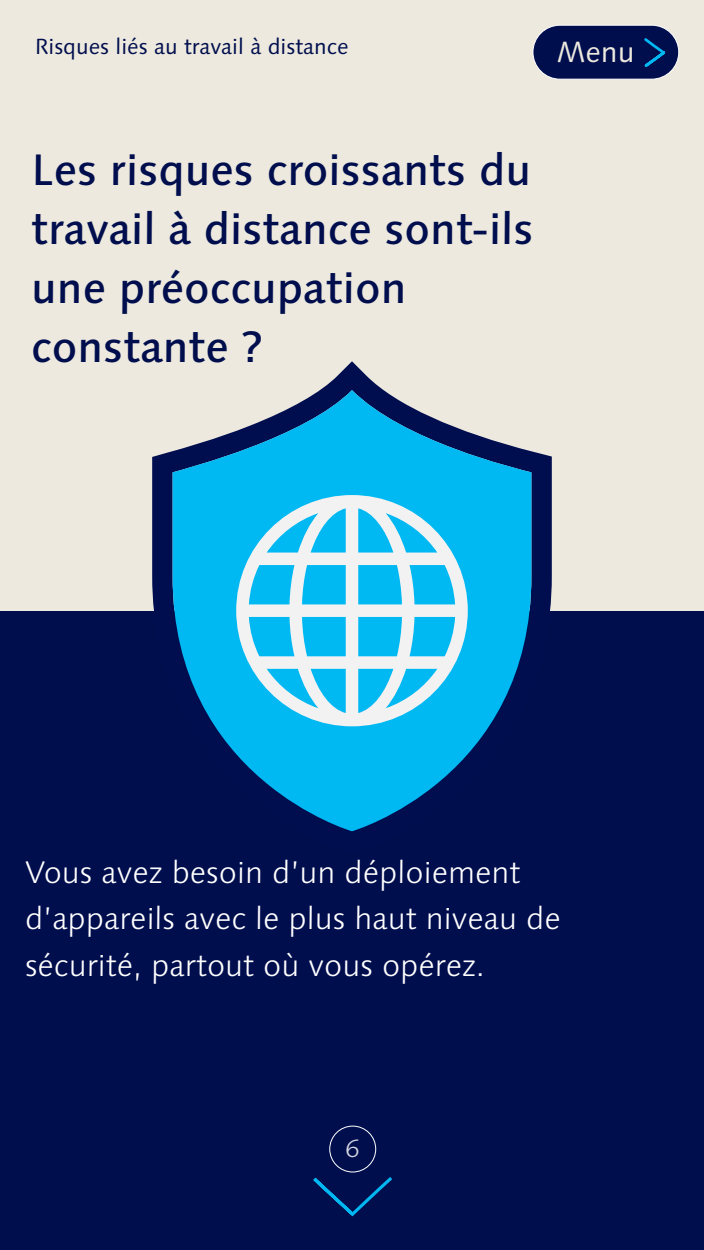
<style>
.page{position:relative;width:704px;height:1250px;background:#fff}
.page>*{position:absolute;margin:0;border:0;box-sizing:border-box;transform-origin:0 0}
.t1{font:500 43.94px/58.8px "Syntax Next LT Pro";color:#000e4e}
.t2{font:300 31.25px/46.9px "Syntax Next LT Pro";color:#fff}
.t3{font:29.31px "Syntax Next LT Pro";color:#ede9de}
.t4{font:300 25px "Syntax Next LT Pro";color:#d4d6e1}
.t5{font:21.88px "Syntax Next LT Pro";color:#000e4e}
</style>
<div class="page">
<div style="left:0;top:0;width:703px;height:1250px;background:#ede9de"></div>
<div style="left:0;top:611px;width:703px;height:639px;background:#000e4e"></div>
<svg style="left:152px;top:361px;width:399px;height:471px;fill:#000e4f"></svg>
<svg style="left:172px;top:390px;width:359px;height:441px;fill:#00b8f2"></svg>
<svg style="left:236px;top:495px;width:231px;height:231px;background:#64d0f2"></svg>
<svg style="left:313px;top:1177px;width:79px;height:40px"></svg>
<div style="left:329px;top:1126px;width:46px;height:46px;border:1px solid #fff;border-radius:50%"></div>
<div style="left:532px;top:25px;width:146px;height:54px;background:#000e4e;border-radius:27px"></div>
<div style="left:532px;top:25px;width:146px;height:54px;border:1px solid #fff;border-radius:27px"></div>
<svg style="left:644px;top:38px;width:22px;height:28px"></svg>
<p class="t5" style="left:35px;top:33px;width:315px">Risques liés au travail à distance</p>
<p class="t3" style="left:556px;top:33px;width:79px">Menu</p>
<h1 class="t1" style="left:31px;top:140px;width:503px">Les risques croissants du travail à distance sont-ils une préoccupation constante ?</h1>
<p class="t2" style="left:25px;top:848px;width:537px">Vous avez besoin d’un déploiement d’appareils avec le plus haut niveau de sécurité, partout où vous opérez.</p>
<p class="t4" style="left:345px;top:1133px;width:16px">6</p>
</div>
